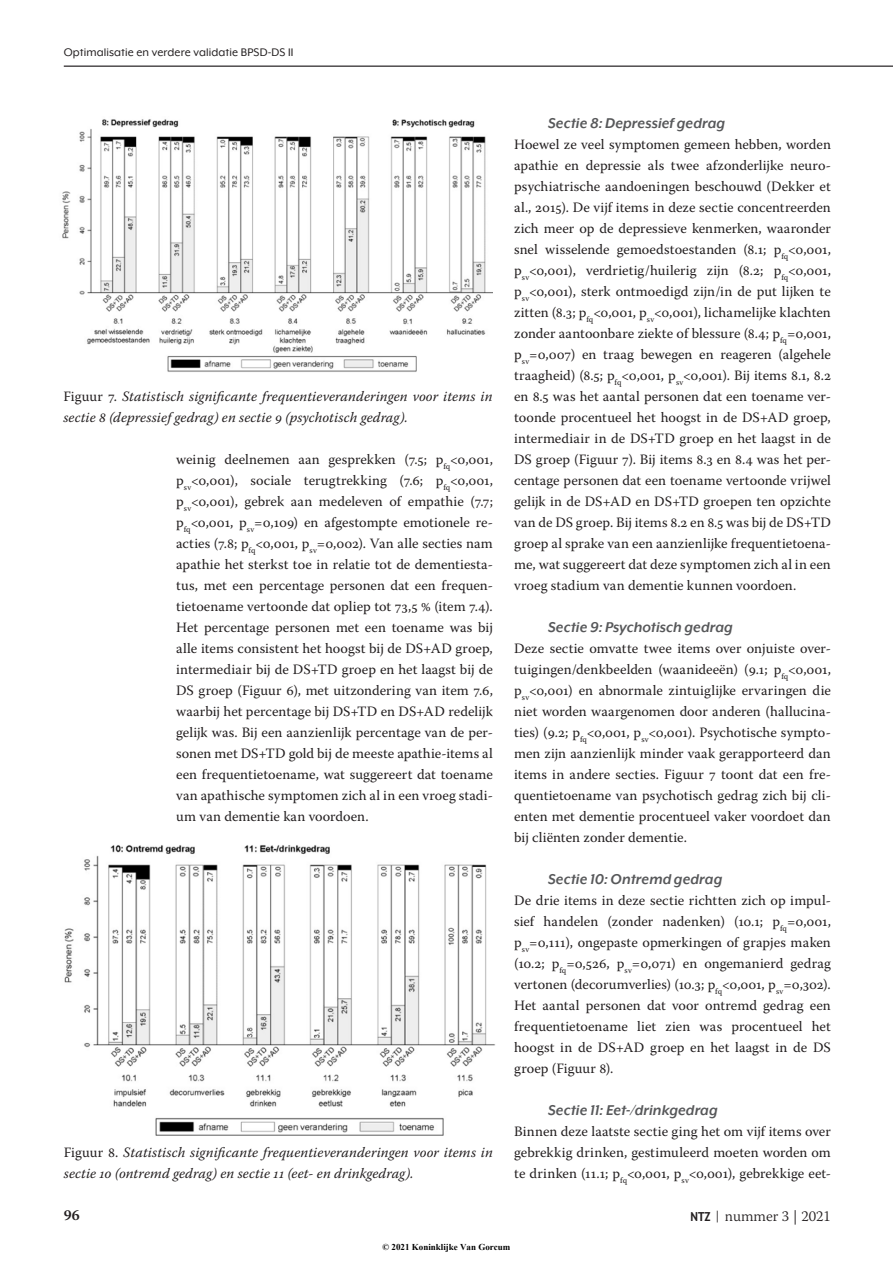
<style>
.page{position:relative;width:893px;height:1263px;background:#fff}
.page>*{position:absolute;margin:0;border:0;box-sizing:border-box;transform-origin:0 0}
.Tussenkop_3{font:italic 700 16.5px "Mr Eaves XL Mod OT";letter-spacing:.005em;color:#57585a}
.t1{font:300 15px "Warnock Pro";color:#231f20}
.t2{font:600 15px "Warnock Pro";color:#231f20}
.Broodtekst{font:14.25px/21px "Warnock Pro";color:#231f20;text-align:justify}
.Broodtekst-2{font:italic 14.25px/21px "Warnock Pro";letter-spacing:.01em;color:#231f20}
.voettekst{font:12.75px "Mr Eaves XL Mod OT";letter-spacing:.005em;color:#231f20}
.t3{font:700 9px "Times New Roman";color:#000}
.s1{font-style:normal}
.s2{font-family:"Mr Eaves XL Mod Nar OT";font-weight:700}
.s3{font-family:"Mr Eaves XL Mod OT";font-weight:400}
</style>
<div class="page">
<hr style="left:64px;top:66px;width:829px;height:1px;background:#231f20">
<img style="left:64px;top:845px;width:431px;height:291px">
<img style="left:62px;top:119px;width:430px;height:253px">
<p class="voettekst" style="left:64px;top:45px;width:231px">Optimalisatie en verdere validatie BPSD-DS II</p>
<p class="Broodtekst-2" style="left:63px;top:385px;width:431px"><span class="s1">Figuur 7.</span> Statistisch significante frequentieveranderingen voor items in sectie 8 (depressief gedrag) en sectie 9 (psychotisch gedrag).</p>
<p class="Broodtekst" style="left:176px;top:448px;width:318px">weinig deelnemen aan gesprekken (7.5; p<sub>fq</sub>&lt;0,001, p<sub>sv</sub>&lt;0,001), sociale terugtrekking (7.6; p<sub>fq</sub>&lt;0,001, p<sub>sv</sub>&lt;0,001), gebrek aan medeleven of empathie (7.7; p<sub>fq</sub>&lt;0,001, p<sub>sv</sub>=0,109) en afgestompte emotionele re&shy;acties (7.8; p<sub>fq</sub>&lt;0,001, p<sub>sv</sub>=0,002). Van alle secties nam apathie het sterkst toe in relatie tot de dementiesta&shy;tus, met een percentage personen dat een frequen&shy;tietoename vertoonde dat opliep tot 73,5 % (item 7.4).<br>Het percentage personen met een toename was bij alle items consistent het hoogst bij de DS+AD groep, intermediair bij de DS+TD groep en het laagst bij de DS groep (Figuur 6), met uitzondering van item 7.6, waarbij het percentage bij DS+TD en DS+AD redelijk gelijk was. Bij een aanzienlijk percentage van de per&shy;sonen met DS+TD gold bij de meeste apathie-items al een frequentietoename, wat suggereert dat toename van apathische symptomen zich al in een vroeg stadi&shy;um van dementie kan voordoen.</p>
<p class="Broodtekst-2" style="left:64px;top:1141px;width:431px"><span class="s1">Figuur 8.</span> Statistisch significante frequentieveranderingen voor items in sectie 10 (ontremd gedrag) en sectie 11 (eet- en drinkgedrag).</p>
<p class="Tussenkop_3" style="left:548px;top:114px;width:179px">Sectie 8: Depressief gedrag</p>
<p class="Broodtekst" style="left:514px;top:133px;width:318px">Hoewel ze veel symptomen gemeen hebben, worden apathie en depressie als twee afzonderlijke neuro&shy;psychiatrische aandoeningen beschouwd (Dekker et al., 2015). De vijf items in deze sectie concentreerden zich meer op de depressieve kenmerken, waaronder snel wisselende gemoedstoestanden (8.1; p<sub>fq</sub>&lt;0,001, p<sub>sv</sub>&lt;0,001), verdrietig/huilerig zijn (8.2; p<sub>fq</sub>&lt;0,001, p<sub>sv</sub>&lt;0,001), sterk ontmoedigd zijn/in de put lijken te zitten (8.3; p<sub>fq</sub>&lt;0,001, p<sub>sv</sub>&lt;0,001), lichamelijke klachten zonder aantoonbare ziekte of blessure (8.4; p<sub>fq</sub>=0,001, p<sub>sv</sub>=0,007) en traag bewegen en reageren (algehele traagheid) (8.5; p<sub>fq</sub>&lt;0,001, p<sub>sv</sub>&lt;0,001). Bij items 8.1, 8.2 en 8.5 was het aantal personen dat een toename ver&shy;toonde procentueel het hoogst in de DS+AD groep, intermediair in de DS+TD groep en het laagst in de DS groep (Figuur 7). Bij items 8.3 en 8.4 was het per&shy;centage personen dat een toename vertoonde vrijwel gelijk in de DS+AD en DS+TD groepen ten opzichte van de DS groep. Bij items 8.2 en 8.5 was bij de DS+TD groep al sprake van een aanzienlijke frequentietoena&shy;me, wat suggereert dat deze symptomen zich al in een vroeg stadium van dementie kunnen voordoen.</p>
<p class="Tussenkop_3" style="left:548px;top:618px;width:186px">Sectie 9: Psychotisch gedrag</p>
<p class="Broodtekst" style="left:514px;top:637px;width:318px">Deze sectie omvatte twee items over onjuiste over&shy;tuigingen/denkbeelden (waanideeën) (9.1; p<sub>fq</sub>&lt;0,001, p<sub>sv</sub>&lt;0,001) en abnormale zintuiglijke ervaringen die niet worden waargenomen door anderen (hallucina&shy;ties) (9.2; p<sub>fq</sub>&lt;0,001, p<sub>sv</sub>&lt;0,001). Psychotische sympto&shy;men zijn aanzienlijk minder vaak gerapporteerd dan items in andere secties. Figuur 7 toont dat een fre&shy;quentietoename van psychotisch gedrag zich bij cli&shy;ënten met dementie procentueel vaker voordoet dan bij cliënten zonder dementie.</p>
<p class="Tussenkop_3" style="left:548px;top:870px;width:176px">Sectie 10: Ontremd gedrag</p>
<p class="Broodtekst" style="left:514px;top:889px;width:318px">De drie items in deze sectie richtten zich op impul&shy;sief handelen (zonder nadenken) (10.1; p<sub>fq</sub>=0,001, p<sub>sv</sub>=0,111), ongepaste opmerkingen of grapjes maken (10.2; p<sub>fq</sub>=0,526, p<sub>sv</sub>=0,071) en ongemanierd gedrag vertonen (decorumverlies) (10.3; p<sub>fq</sub>&lt;0,001, p<sub>sv</sub>=0,302).<br>Het aantal personen dat voor ontremd gedrag een frequentietoename liet zien was procentueel het hoogst in de DS+AD groep en het laagst in de DS groep (Figuur 8).</p>
<p class="Tussenkop_3" style="left:548px;top:1101px;width:171px">Sectie 11: Eet-/drinkgedrag</p>
<p class="Broodtekst" style="left:514px;top:1120px;width:318px">Binnen deze laatste sectie ging het om vijf items over gebrekkig drinken, gestimuleerd moeten worden om te drinken (11.1; p<sub>fq</sub>&lt;0,001, p<sub>sv</sub>&lt;0,001), gebrekkige eet-</p>
<p class="t2" style="left:64px;top:1206px;width:17px">96</p>
<p class="t1" style="left:690px;top:1207px;width:142px"><span class="s2">NTZ</span> <span class="s3">|</span> nummer 3 | 2021</p>
<p class="t3" style="left:383px;top:1240px;width:129px">© 2021 Koninklijke Van Gorcum</p>
</div>
